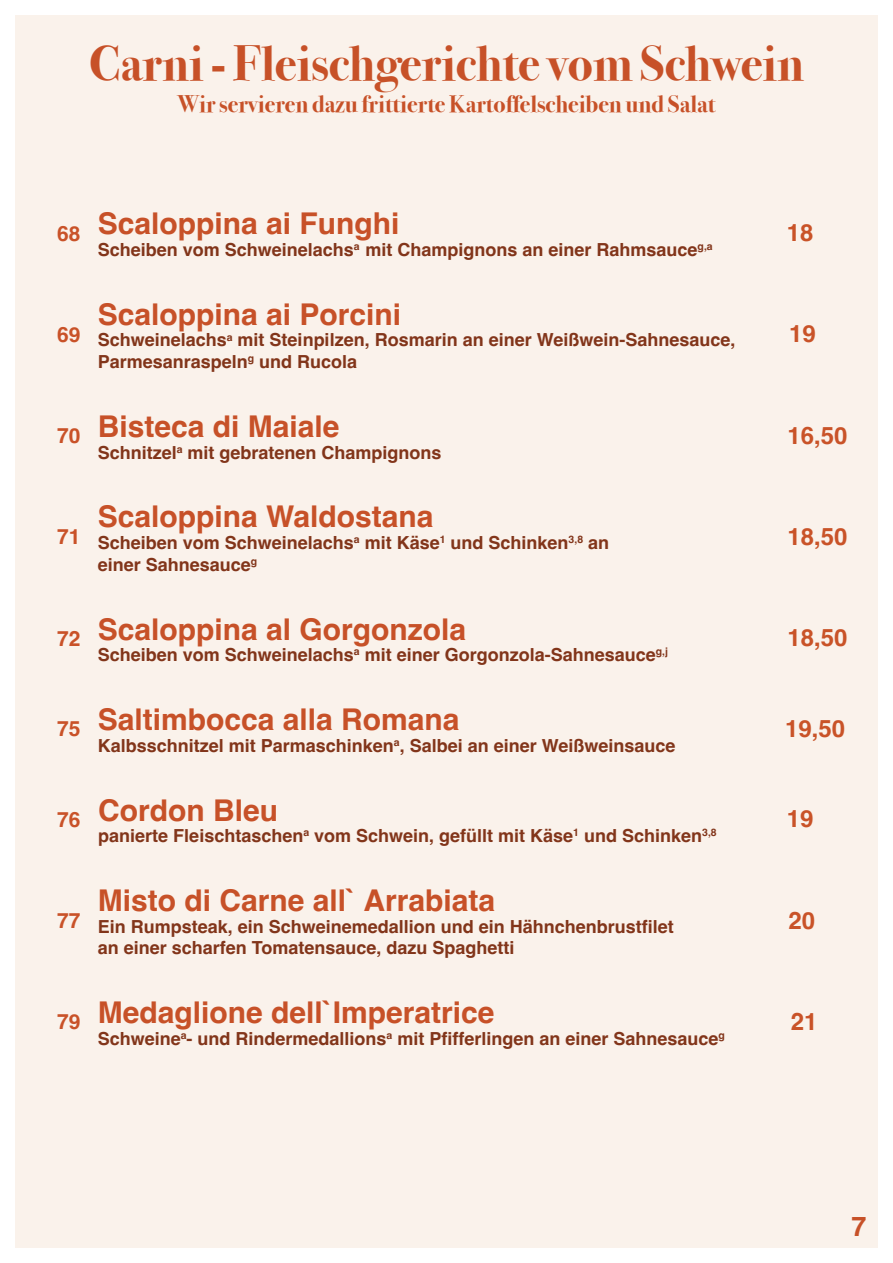
<style>
.page{position:relative;width:893px;height:1263px;background:#fff}
.page>*{position:absolute;margin:0;border:0;box-sizing:border-box;transform-origin:0 0}
.t1{font:700 49.5px "Bodoni Svty Two OSITCTT";color:#c75128}
.t2{font:700 30px "Helvetica";color:#c75128}
.t3{font:700 27px "Helvetica";color:#c75128}
.t4{font:700 24px "Bodoni Svty Two OSITCTT";color:#c75128}
.t5{font:700 24px "Helvetica";color:#c95328}
.t6{font:700 21px "Helvetica";color:#c95228}
.t7{font:700 18px/21.6px "Helvetica";color:#82351a}
</style>
<div class="page">
<div style="left:15px;top:15px;width:863px;height:1233px;background:#faf2eb"></div>
<h1 class="t1" style="left:89px;top:34px;width:716px">Carni - Fleischgerichte vom Schwein</h1>
<h3 class="t4" style="left:178px;top:90px;width:539px">Wir servieren dazu frittierte Kartoffelscheiben und Salat</h3>
<h2 class="t2" style="left:98px;top:206px;width:303px">Scaloppina ai Funghi</h2>
<p class="t7" style="left:98px;top:241px;width:617px">Scheiben vom Schweinelachs<sup>a</sup> mit Champignons an einer Rahmsauce<sup>g,a</sup></p>
<p class="t6" style="left:57px;top:220px;width:25px">68</p>
<h3 class="t5" style="left:787px;top:218px;width:28px">18</h3>
<p class="t6" style="left:57px;top:322px;width:25px">69</p>
<p class="t6" style="left:57px;top:423px;width:25px">70</p>
<h2 class="t2" style="left:98px;top:296px;width:305px">Scaloppina ai Porcini</h2>
<p class="t7" style="left:98px;top:331px;width:639px">Schweinelachs<sup>a</sup> mit Steinpilzen, Rosmarin an einer Weißwein-Sahnesauce,<br>Parmesanraspeln<sup>g</sup> und Rucola</p>
<h2 class="t2" style="left:98px;top:408px;width:243px">Bisteca di Maiale</h2>
<p class="t7" style="left:98px;top:443px;width:345px">Schnitzel<sup>a</sup> mit gebratenen Champignons</p>
<h3 class="t5" style="left:789px;top:319px;width:28px">19</h3>
<h3 class="t5" style="left:787px;top:421px;width:62px">16,50</h3>
<h2 class="t2" style="left:98px;top:499px;width:337px">Scaloppina Waldostana</h2>
<p class="t7" style="left:98px;top:534px;width:513px">Scheiben vom Schweinelachs<sup>a</sup> mit Käse<sup>1</sup> und Schinken<sup>3,8</sup> an einer Sahnesauce<sup>g</sup></p>
<p class="t6" style="left:57px;top:524px;width:25px">71</p>
<h3 class="t5" style="left:787px;top:522px;width:62px">18,50</h3>
<h2 class="t2" style="left:57px;top:611px;width:410px"><sub>72</sub> Scaloppina al Gorgonzola</h2>
<h3 class="t5" style="left:787px;top:623px;width:62px">18,50</h3>
<p class="t7" style="left:98px;top:646px;width:572px">Scheiben vom Schweinelachs<sup>a</sup> mit einer Gorgonzola-Sahnesauce<sup>g,j</sup></p>
<h2 class="t2" style="left:57px;top:701px;width:404px"><sub>75</sub> Saltimbocca alla Romana</h2>
<h3 class="t5" style="left:785px;top:714px;width:62px">19,50</h3>
<p class="t7" style="left:98px;top:736px;width:579px">Kalbsschnitzel mit Parmaschinken<sup>a</sup>, Salbei an einer Weißweinsauce</p>
<h2 class="t2" style="left:57px;top:792px;width:223px"><sub>76</sub> Cordon Bleu</h2>
<h3 class="t5" style="left:787px;top:804px;width:28px">19</h3>
<p class="t7" style="left:98px;top:827px;width:620px">panierte Fleischtaschen<sup>a</sup> vom Schwein, gefüllt mit Käse<sup>1</sup> und Schinken<sup>3,8</sup></p>
<h2 class="t2" style="left:98px;top:882px;width:399px">Misto di Carne all` Arrabiata</h2>
<p class="t7" style="left:98px;top:917px;width:578px">Ein Rumpsteak, ein Schweinemedallion und ein Hähnchenbrustfilet an einer scharfen Tomatensauce, dazu Spaghetti</p>
<p class="t6" style="left:57px;top:908px;width:25px">77</p>
<h3 class="t5" style="left:788px;top:905px;width:28px">20</h3>
<h2 class="t2" style="left:57px;top:994px;width:439px"><sub>79</sub> Medaglione dell`Imperatrice</h2>
<p class="t7" style="left:98px;top:1029px;width:629px">Schweine<sup>a</sup>- und Rindermedallions<sup>a</sup> mit Pfifferlingen an einer Sahnesauce<sup>g</sup></p>
<h3 class="t5" style="left:791px;top:1007px;width:28px">21</h3>
<h3 class="t3" style="left:851px;top:1210px;width:17px">7</h3>
</div>
